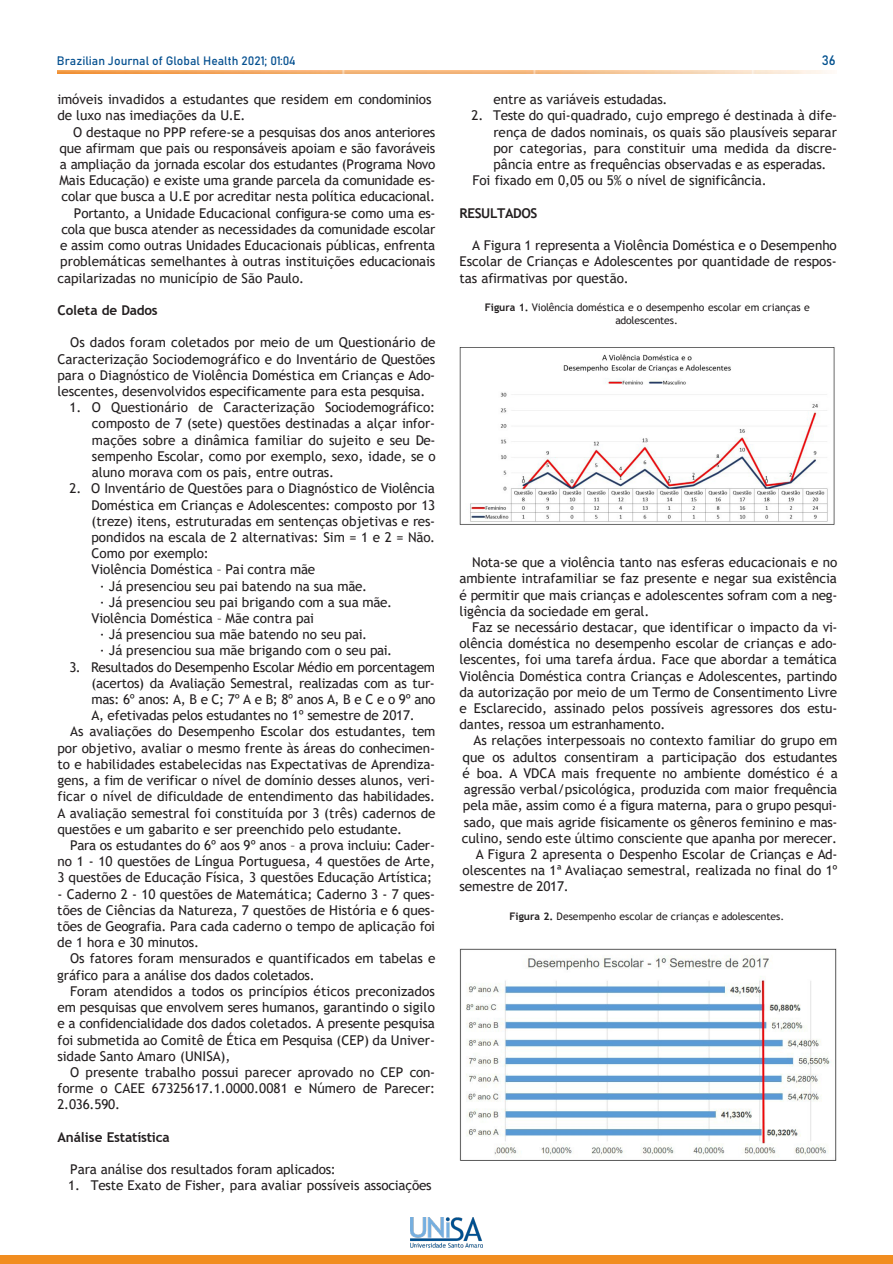
<style>
.page{position:relative;width:893px;height:1264px;background:#fff}
.page>*{position:absolute;margin:0;border:0;box-sizing:border-box;transform-origin:0 0}
.t1{font:13.5px/16.2px "Trebuchet MS";letter-spacing:-.005em;color:#231f20;text-align:justify}
.t2{font:700 13.5px "Trebuchet MS";letter-spacing:-.015em;color:#231f20}
.t3{font:13.5px "Bahnschrift";color:#01508e}
.t4{font:12px "Bahnschrift";color:#055090}
.t5{font:10.5px/12.6px "Trebuchet MS";letter-spacing:-.005em;color:#231f20;text-align:center}
.s1{font-weight:700}
</style>
<div class="page">
<img style="left:57px;top:71px;width:771px;height:2px">
<div style="left:0;top:1254px;width:892px;height:9px;background:#f18d20"></div>
<img style="left:410px;top:1217px;width:73px;height:30px">
<img style="left:459px;top:347px;width:376px;height:178px">
<img style="left:459px;top:948px;width:377px;height:211px">
<p class="t4" style="left:57px;top:52px;width:240px">Brazilian Journal of Global Health 2021; 01:04</p>
<p class="t3" style="left:821px;top:50px;width:15px">36</p>
<p class="t1" style="left:57px;top:91px;width:375px">imóveis invadidos a estudantes que residem em condominios de luxo nas imediações da U.E.</p>
<p class="t1" style="left:59px;top:124px;width:377px;text-align:right">O destaque no PPP refere-se a pesquisas dos anos anteriores que afirmam que pais ou responsáveis apoiam e são favoráveis a ampliação da jornada escolar dos estudantes (Programa Novo Mais Educação) e existe uma grande parcela da comunidade es&shy;colar que busca a U.E por acreditar nesta política educacional.<br>Portanto, a Unidade Educacional configura-se como uma es&shy;cola que busca atender as necessidades da comunidade escolar e assim como outras Unidades Educacionais públicas, enfrenta problemáticas semelhantes à outras instituições educacionais</p>
<p class="t1" style="left:57px;top:269px;width:248px">capilarizadas no município de São Paulo.</p>
<p class="t2" style="left:57px;top:301px;width:102px">Coleta de Dados</p>
<p class="t1" style="left:57px;top:334px;width:379px;text-indent:13px">Os dados foram coletados por meio de um Questionário de Caracterização Sociodemográfico e do Inventário de Questões para o Diagnóstico de Violência Doméstica em Crianças e Ado&shy;lescentes, desenvolvidos especificamente para esta pesquisa.</p>
<p class="t1" style="left:92px;top:399px;width:345px;text-indent:-22px">1. O Questionário de Caracterização Sociodemográfico: composto de 7 (sete) questões destinadas a alçar infor&shy;mações sobre a dinâmica familiar do sujeito e seu De&shy;sempenho Escolar, como por exemplo, sexo, idade, se o aluno morava com os pais, entre outras.</p>
<p class="t1" style="left:91px;top:480px;width:345px;text-indent:-22px">2. O Inventário de Questões para o Diagnóstico de Violência Doméstica em Crianças e Adolescentes: composto por 13 (treze) itens, estruturadas em sentenças objetivas e res&shy;pondidos na escala de 2 alternativas: Sim = 1 e 2 = Não.<br>Como por exemplo:</p>
<p class="t1" style="left:91px;top:561px;width:225px">Violência Doméstica – Pai contra mãe</p>
<p class="t1" style="left:100px;top:577px;width:269px">∙ Já presenciou seu pai batendo na sua mãe.</p>
<p class="t1" style="left:100px;top:593px;width:294px">∙ Já presenciou seu pai brigando com a sua mãe.</p>
<p class="t1" style="left:91px;top:610px;width:224px">Violência Doméstica – Mãe contra pai</p>
<p class="t1" style="left:100px;top:626px;width:269px">∙ Já presenciou sua mãe batendo no seu pai.</p>
<p class="t1" style="left:100px;top:642px;width:294px">∙ Já presenciou sua mãe brigando com o seu pai.</p>
<p class="t1" style="left:91px;top:658px;width:345px;text-indent:-22px">3. Resultados do Desempenho Escolar Médio em porcentagem (acertos) da Avaliação Semestral, realizadas com as tur&shy;mas: 6º anos: A, B e C; 7º A e B; 8º anos A, B e C e o 9º ano A, efetivadas pelos estudantes no 1º semestre de 2017.</p>
<p class="t1" style="left:57px;top:723px;width:379px;text-indent:13px">As avaliações do Desempenho Escolar dos estudantes, tem por objetivo, avaliar o mesmo frente às áreas do conhecimen&shy;to e habilidades estabelecidas nas Expectativas de Aprendiza&shy;gens, a fim de verificar o nível de domínio desses alunos, veri&shy;ficar o nível de dificuldade de entendimento das habilidades.<br>A avaliação semestral foi constituída por 3 (três) cadernos de questões e um gabarito e ser preenchido pelo estudante.</p>
<p class="t1" style="left:57px;top:836px;width:379px;text-indent:13px">Para os estudantes do 6º aos 9º anos – a prova incluiu: Cader&shy;no 1 - 10 questões de Língua Portuguesa, 4 questões de Arte, 3 questões de Educação Física, 3 questões Educação Artística;</p>
<p class="t1" style="left:57px;top:885px;width:379px">- Caderno 2 - 10 questões de Matemática; Caderno 3 - 7 ques&shy;tões de Ciências da Natureza, 7 questões de História e 6 ques&shy;tões de Geografia. Para cada caderno o tempo de aplicação foi de 1 hora e 30 minutos.</p>
<p class="t1" style="left:57px;top:950px;width:379px;text-indent:13px">Os fatores foram mensurados e quantificados em tabelas e gráfico para a análise dos dados coletados.</p>
<p class="t1" style="left:57px;top:982px;width:379px;text-indent:13px">Foram atendidos a todos os princípios éticos preconizados em pesquisas que envolvem seres humanos, garantindo o sigilo e a confidencialidade dos dados coletados. A presente pesquisa foi submetida ao Comitê de Ética em Pesquisa (CEP) da Univer&shy;sidade Santo Amaro (UNISA),</p>
<p class="t1" style="left:57px;top:1063px;width:379px;text-indent:13px">O presente trabalho possui parecer aprovado no CEP con&shy;forme o CAEE 67325617.1.0000.0081 e Número de Parecer:<br>2.036.590.</p>
<p class="t2" style="left:57px;top:1128px;width:114px">Análise Estatística</p>
<p class="t1" style="left:70px;top:1160px;width:267px">Para análise dos resultados foram aplicados:</p>
<p class="t1" style="left:68px;top:1177px;width:365px">1. Teste Exato de Fisher, para avaliar possíveis associações</p>
<p class="t1" style="left:493px;top:91px;width:175px">entre as variáveis estudadas.</p>
<p class="t1" style="left:493px;top:107px;width:345px;text-indent:-22px">2. Teste do qui-quadrado, cujo emprego é destinada à dife&shy;rença de dados nominais, os quais são plausíveis separar por categorias, para constituir uma medida da discre&shy;pância entre as frequências observadas e as esperadas.</p>
<p class="t1" style="left:472px;top:172px;width:296px">Foi fixado em 0,05 ou 5% o nível de significância.</p>
<p class="t2" style="left:459px;top:204px;width:79px">RESULTADOS</p>
<p class="t1" style="left:459px;top:237px;width:379px;text-indent:13px">A Figura 1 representa a Violência Doméstica e o Desempenho Escolar de Crianças e Adolescentes por quantidade de respos&shy;tas afirmativas por questão.</p>
<p class="t5" style="left:485px;top:301px;width:326px"><span class="s1">Figura 1.</span> Violência doméstica e o desempenho escolar em crianças e adolescentes.</p>
<p class="t1" style="left:459px;top:554px;width:379px;text-indent:13px">Nota-se que a violência tanto nas esferas educacionais e no ambiente intrafamiliar se faz presente e negar sua existência é permitir que mais crianças e adolescentes sofram com a neg&shy;ligência da sociedade em geral.</p>
<p class="t1" style="left:459px;top:619px;width:379px;text-indent:13px">Faz se necessário destacar, que identificar o impacto da vi&shy;olência doméstica no desempenho escolar de crianças e ado&shy;lescentes, foi uma tarefa árdua. Face que abordar a temática Violência Doméstica contra Crianças e Adolescentes, partindo da autorização por meio de um Termo de Consentimento Livre e Esclarecido, assinado pelos possíveis agressores dos estu&shy;dantes, ressoa um estranhamento.</p>
<p class="t1" style="left:462px;top:732px;width:377px;text-align:right">As relações interpessoais no contexto familiar do grupo em que os adultos consentiram a participação dos estudantes é boa. A VDCA mais frequente no ambiente doméstico é a agressão verbal/psicológica, produzida com maior frequência pela mãe, assim como é a figura materna, para o grupo pesqui&shy;sado, que mais agride fisicamente os gêneros feminino e mas&shy;culino, sendo este último consciente que apanha por merecer.<br>A Figura 2 apresenta o Despenho Escolar de Crianças e Ad&shy;olescentes na 1ª Avaliaçao semestral, realizada no final do 1º</p>
<p class="t1" style="left:459px;top:878px;width:111px">semestre de 2017.</p>
<p class="t5" style="left:509px;top:910px;width:276px"><span class="s1">Figura 2.</span> Desempenho escolar de crianças e adolescentes.</p>
</div>
